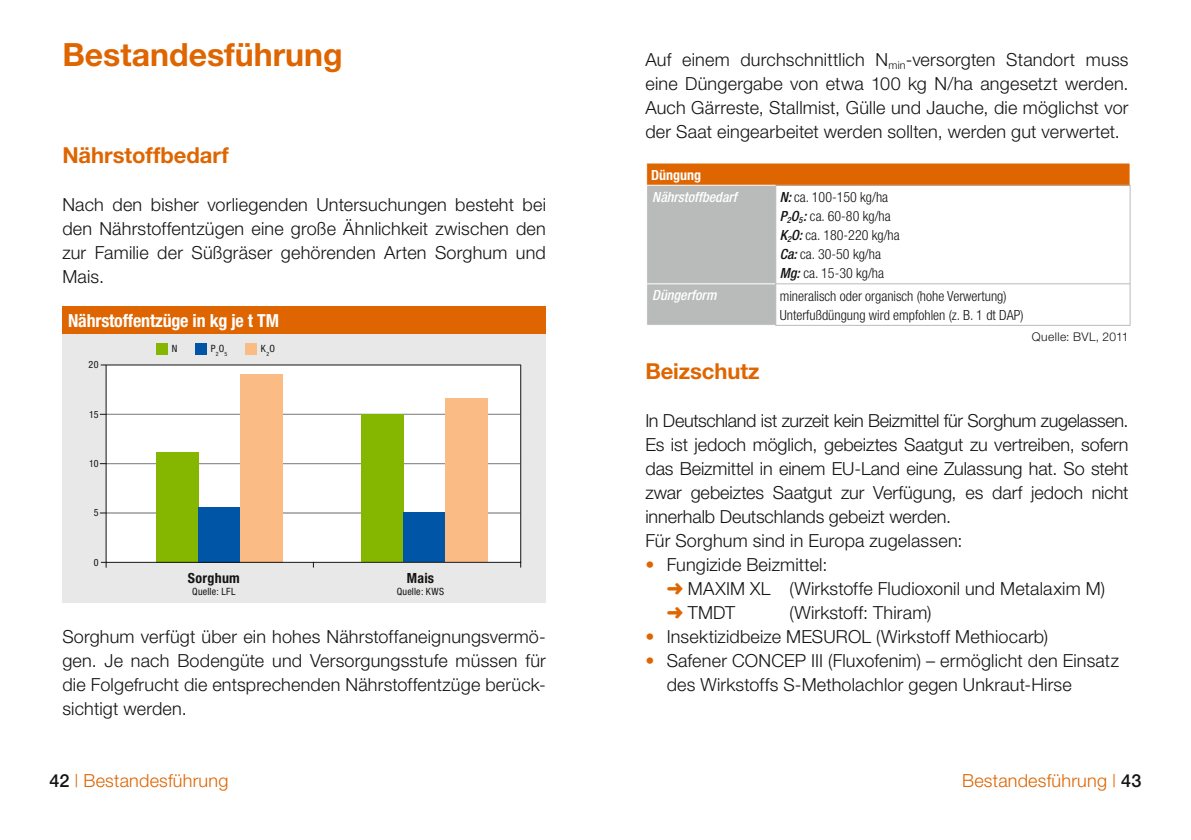
<style>
.page{position:relative;width:1191px;height:840px;background:#fff}
.page>*{position:absolute;margin:0;border:0;box-sizing:border-box;transform-origin:0 0}
.t1{font:700 32px "Helvetica Neue";color:#de6500}
.t2{font:700 22px "Helvetica Neue";color:#de6500}
.t3{font:300 18px/24px "Helvetica Neue";letter-spacing:.005em;color:#141413;text-align:justify}
.t4{font:300 18px "Helvetica Neue";letter-spacing:.01em;color:#de6500}
.t5{font:700 condensed 18px "Helvetica Neue";letter-spacing:-.01em;color:#fff}
.t6{font:300 condensed 14px/19px "Helvetica Neue";color:#141413}
.t7{font:italic 500 condensed 14px "Helvetica Neue";color:#fff}
.t8{font:700 condensed 14px "Helvetica Neue";letter-spacing:.015em;color:#141413}
.t9{font:700 condensed 14px "Helvetica Neue";color:#fff}
.t10{font:300 12px "Helvetica Neue";letter-spacing:.03em;color:#141413}
.t11{font:condensed 10px "Helvetica Neue";letter-spacing:.015em;color:#141413}
.s1{font-weight:500;font-style:italic}
.s2{color:#de6500}
.s3{font-weight:500;color:#141413}
</style>
<div class="page">
<div style="left:62px;top:306px;width:484px;height:28px;background:#de6500"></div>
<div style="left:62px;top:334px;width:484px;height:268px;background:#e8e8e8"></div>
<div style="left:106px;top:365px;width:415px;height:197px;background:#fff"></div>
<svg style="left:101px;top:561px;width:6px;height:6px"></svg>
<hr style="left:106px;top:413px;width:414px;height:1px;background:#8a8b8b">
<hr style="left:106px;top:463px;width:414px;height:1px;background:#8a8b8b">
<hr style="left:106px;top:512px;width:414px;height:1px;background:#8a8b8b">
<div style="left:156px;top:343px;width:12px;height:12px;background:#86b700"></div>
<div style="left:195px;top:343px;width:12px;height:12px;background:#0055a7"></div>
<div style="left:246px;top:343px;width:11px;height:12px;background:#fbbb85"></div>
<div style="left:156px;top:451px;width:43px;height:111px;background:#86b700"></div>
<div style="left:198px;top:506px;width:43px;height:56px;background:#0055a7"></div>
<div style="left:240px;top:373px;width:43px;height:189px;background:#fbbb85"></div>
<div style="left:361px;top:414px;width:43px;height:147px;background:#86b700"></div>
<div style="left:403px;top:512px;width:43px;height:49px;background:#0055a7"></div>
<div style="left:445px;top:398px;width:43px;height:163px;background:#fbbb85"></div>
<div style="left:646px;top:163px;width:484px;height:22px;background:#de6500"></div>
<svg style="left:646px;top:163px;width:129px;height:161px;background:#beafa1"></svg>
<svg style="left:1129px;top:163px;width:1px;height:22px"></svg>
<hr style="left:646px;top:185px;width:129px;height:1px;background:#fff">
<hr style="left:646px;top:186px;width:1px;height:97px;background:#fff">
<hr style="left:646px;top:283px;width:129px;height:1px;background:#fff">
<hr style="left:646px;top:284px;width:1px;height:40px;background:#fff">
<hr style="left:775px;top:185px;width:355px;height:1px;background:#b9baba">
<hr style="left:775px;top:186px;width:1px;height:97px;background:#b9baba">
<hr style="left:1129px;top:186px;width:1px;height:97px;background:#b9baba">
<hr style="left:775px;top:283px;width:355px;height:1px;background:#b9baba">
<hr style="left:775px;top:284px;width:1px;height:40px;background:#b9baba">
<hr style="left:1129px;top:284px;width:1px;height:40px;background:#b9baba">
<hr style="left:775px;top:324px;width:355px;height:1px;background:#b9baba">
<h1 class="t1" style="left:62px;top:43px;width:282px">Bestandesführung</h1>
<p class="t2" style="left:62px;top:147px;width:168px">Nährstoffbedarf</p>
<p class="t3" style="left:62px;top:194px;width:485px">Nach den bisher vorliegenden Untersuchungen besteht bei den Nährstoffentzügen eine große Ähnlichkeit zwischen den zur Familie der Süßgräser gehörenden Arten Sorghum und Mais.</p>
<p class="t5" style="left:68px;top:314px;width:212px">Nährstoffentzüge in kg je t TM</p>
<p class="t11" style="left:89px;top:361px;width:11px">20</p>
<p class="t11" style="left:89px;top:410px;width:11px">15</p>
<p class="t11" style="left:89px;top:459px;width:11px">10</p>
<p class="t11" style="left:94px;top:509px;width:6px">5</p>
<p class="t11" style="left:94px;top:558px;width:6px">0</p>
<p class="t11" style="left:172px;top:345px;width:7px">N</p>
<p class="t11" style="left:211px;top:345px;width:18px">P<sub>2</sub>O<sub>5</sub></p>
<p class="t11" style="left:261px;top:345px;width:16px">K<sub>2</sub>O</p>
<p class="t8" style="left:188px;top:572px;width:53px">Sorghum</p>
<p class="t11" style="left:192px;top:587px;width:45px">Quelle: LFL</p>
<p class="t8" style="left:407px;top:572px;width:29px">Mais</p>
<p class="t11" style="left:397px;top:587px;width:49px">Quelle: KWS</p>
<p class="t3" style="left:62px;top:626px;width:485px">Sorghum verfügt über ein hohes Nährstoffaneignungsvermö&shy;gen. Je nach Bodengüte und Versorgungsstufe müssen für die Folgefrucht die entsprechenden Nährstoffentzüge berück&shy;sichtigt werden.</p>
<p class="t3" style="left:645px;top:50px;width:485px">Auf einem durchschnittlich N<sub>min</sub>-versorgten Standort muss eine Düngergabe von etwa 100 kg N/ha angesetzt werden.<br>Auch Gärreste, Stallmist, Gülle und Jauche, die möglichst vor der Saat eingearbeitet werden sollten, werden gut verwertet.</p>
<p class="t9" style="left:651px;top:169px;width:52px">Düngung</p>
<p class="t7" style="left:652px;top:192px;width:86px">Nährstoffbedarf</p>
<p class="t6" style="left:779px;top:189px;width:121px"><span class="s1">N:</span> ca. 100-150 kg/ha<br><span class="s1">P</span><sub>2</sub><span class="s1">O</span><sub>5</sub><span class="s1">:</span> ca. 60-80 kg/ha<br><span class="s1">K</span><sub>2</sub><span class="s1">O:</span> ca. 180-220 kg/ha<br><span class="s1">Ca:</span> ca. 30-50 kg/ha<br><span class="s1">Mg:</span> ca. 15-30 kg/ha</p>
<p class="t7" style="left:652px;top:290px;width:66px">Düngerform</p>
<p class="t6" style="left:779px;top:287px;width:245px">mineralisch oder organisch (hohe Verwertung)<br>Unterfußdüngung wird empfohlen (z. B. 1 dt DAP)</p>
<p class="t10" style="left:1031px;top:332px;width:98px">Quelle: BVL, 2011</p>
<p class="t2" style="left:645px;top:363px;width:116px">Beizschutz</p>
<p class="t3" style="left:645px;top:410px;width:485px;text-align:left">In Deutschland ist zurzeit kein Beizmittel für Sorghum zugelassen.<br>Es ist jedoch möglich, gebeiztes Saatgut zu vertreiben, sofern das Beizmittel in einem EU-Land eine Zulassung hat. So steht zwar gebeiztes Saatgut zur Verfügung, es darf jedoch nicht innerhalb Deutschlands gebeizt werden.<br>Für Sorghum sind in Europa zugelassen:</p>
<p class="t3" style="left:666px;top:554px;width:440px;text-align:left;text-indent:-21px"><span class="s2">•</span> Fungizide Beizmittel:<br><span class="s2">➜</span> MAXIM XL (Wirkstoffe Fludioxonil und Metalaxim M) <span class="s2">➜</span> TMDT</p>
<p class="t3" style="left:789px;top:602px;width:144px">(Wirkstoff: Thiram)</p>
<p class="t3" style="left:645px;top:626px;width:404px"><span class="s2">•</span> Insektizidbeize MESUROL (Wirkstoff Methiocarb)</p>
<p class="t3" style="left:666px;top:650px;width:454px;text-indent:-21px"><span class="s2">•</span> Safener CONCEP III (Fluxofenim) – ermöglicht den Einsatz des Wirkstoffs S-Metholachlor gegen Unkraut-Hirse</p>
<p class="t4" style="left:50px;top:773px;width:180px"><span class="s3">42</span> | Bestandesführung</p>
<p class="t4" style="left:962px;top:773px;width:181px">Bestandesführung | <span class="s3">43</span></p>
</div>
